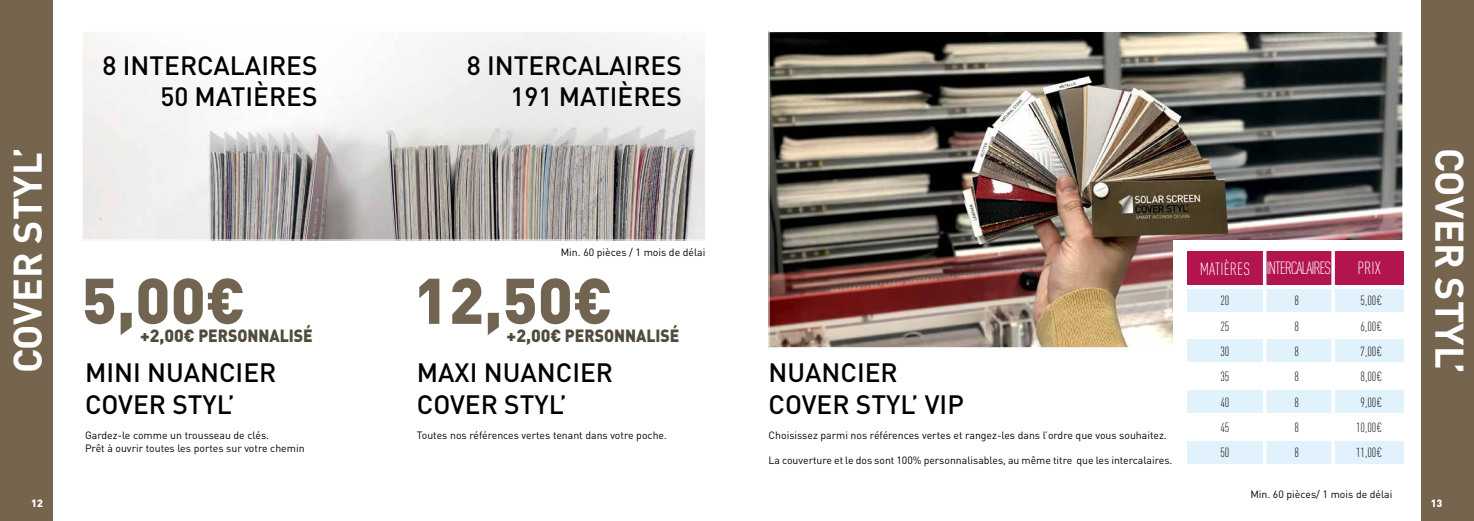
<style>
.page{position:relative;width:1474px;height:521px;background:#fff}
.page>*{position:absolute;margin:0;border:0;box-sizing:border-box;transform-origin:0 0}
.t1{font:900 63.44px "DIN Pro";color:#716551}
.t2{font:700 39.38px "DIN Pro";color:#fff}
.t3{font:500 26.25px/31.5px "DIN Pro";color:#000}
.t4{font:900 17.5px "DIN Pro";color:#514b3d}
.t5{font:300 condensed 17.5px "DIN Pro";letter-spacing:-.065em;color:#fff}
.t6{font:300 condensed 17.5px "DIN Pro";letter-spacing:-.045em;color:#fff}
.t7{font:300 condensed 13.12px/25.3px "DIN Pro";color:#000;text-align:justify}
.t8{font:10.5px/12.6px "DIN Pro";color:#000}
.t9{font:900 10.5px "DIN Pro";color:#fff}
</style>
<div class="page">
<img style="left:770px;top:33px;width:631px;height:313px">
<div style="left:1172px;top:240px;width:239px;height:115px;background:#fff"></div>
<img style="left:84px;top:33px;width:620px;height:205px">
<div style="left:82px;top:31px;width:624px;height:209px;border:1px solid #fff"></div>
<div style="left:0;top:0;width:52px;height:521px;background:#75644e"></div>
<div style="left:1421px;top:0;width:52px;height:521px;background:#75644e"></div>
<div style="left:1186px;top:251px;width:217px;height:34px;background:#b3144f"></div>
<div style="left:1186px;top:289px;width:217px;height:22px;background:#e2f2fc"></div>
<div style="left:1186px;top:339px;width:217px;height:23px;background:#e2f2fc"></div>
<div style="left:1186px;top:390px;width:217px;height:23px;background:#e2f2fc"></div>
<div style="left:1186px;top:441px;width:217px;height:23px;background:#e2f2fc"></div>
<hr style="left:1262px;top:249px;width:4px;height:220px;background:#fff">
<hr style="left:1331px;top:249px;width:3px;height:220px;background:#fff">
<h3 class="t3" style="left:102px;top:48px;width:217px;text-align:right">8 INTERCALAIRES<br>50 MATIÈRES</h3>
<h3 class="t3" style="left:467px;top:48px;width:217px;text-align:right">8 INTERCALAIRES<br>191 MATIÈRES</h3>
<h2 class="t2" style="left:1px;top:373px;width:227px;rotate:-90deg">COVER STYL’</h2>
<h2 class="t2" style="left:1476px;top:148px;width:227px;rotate:90deg">COVER STYL’</h2>
<p class="t8" style="left:560px;top:245px;width:146px">Min. 60 pièces / 1 mois de délai</p>
<h3 class="t5" style="left:1199px;top:258px;width:133px">MATIÈRES INTERCALAIRES</h3>
<p class="t7" style="left:1220px;top:288px;width:11px">20<br>25<br>30<br>35<br>40<br>45<br>50</p>
<p class="t7" style="left:1294px;top:288px;width:6px">8<br>8<br>8<br>8<br>8<br>8<br>8</p>
<h3 class="t6" style="left:1357px;top:258px;width:25px">PRIX</h3>
<p class="t7" style="left:1355px;top:288px;width:28px;text-align:center">5,00€<br>6,00€<br>7,00€<br>8,00€<br>9,00€<br>10,00€<br>11,00€</p>
<p class="t8" style="left:1250px;top:487px;width:144px">Min. 60 pièces/ 1 mois de délai</p>
<h1 class="t1" style="left:82px;top:258px;width:165px">5,00€</h1>
<h1 class="t1" style="left:413px;top:258px;width:200px">12,50€</h1>
<h3 class="t4" style="left:140px;top:324px;width:174px">+2,00€ PERSONNALISÉ</h3>
<h3 class="t4" style="left:506px;top:324px;width:174px">+2,00€ PERSONNALISÉ</h3>
<h3 class="t3" style="left:417px;top:356px;width:198px">MAXI NUANCIER<br>COVER STYL’</h3>
<p class="t8" style="left:417px;top:428px;width:252px">Toutes nos références vertes tenant dans votre poche.</p>
<h3 class="t3" style="left:85px;top:356px;width:193px">MINI NUANCIER<br>COVER STYL’</h3>
<p class="t8" style="left:85px;top:428px;width:221px">Gardez-le comme un trousseau de clés.<br>Prêt à ouvrir toutes les portes sur votre chemin</p>
<h3 class="t3" style="left:768px;top:356px;width:197px">NUANCIER<br>COVER STYL’ VIP</h3>
<p class="t8" style="left:768px;top:429px;width:400px">Choisissez parmi nos références vertes et rangez-les dans l’ordre que vous souhaitez.</p>
<p class="t8" style="left:768px;top:454px;width:405px">La couverture et le dos sont 100% personnalisables, au même titre que les intercalaires.</p>
<p class="t9" style="left:31px;top:496px;width:13px">12</p>
<p class="t9" style="left:1430px;top:496px;width:13px">13</p>
</div>
